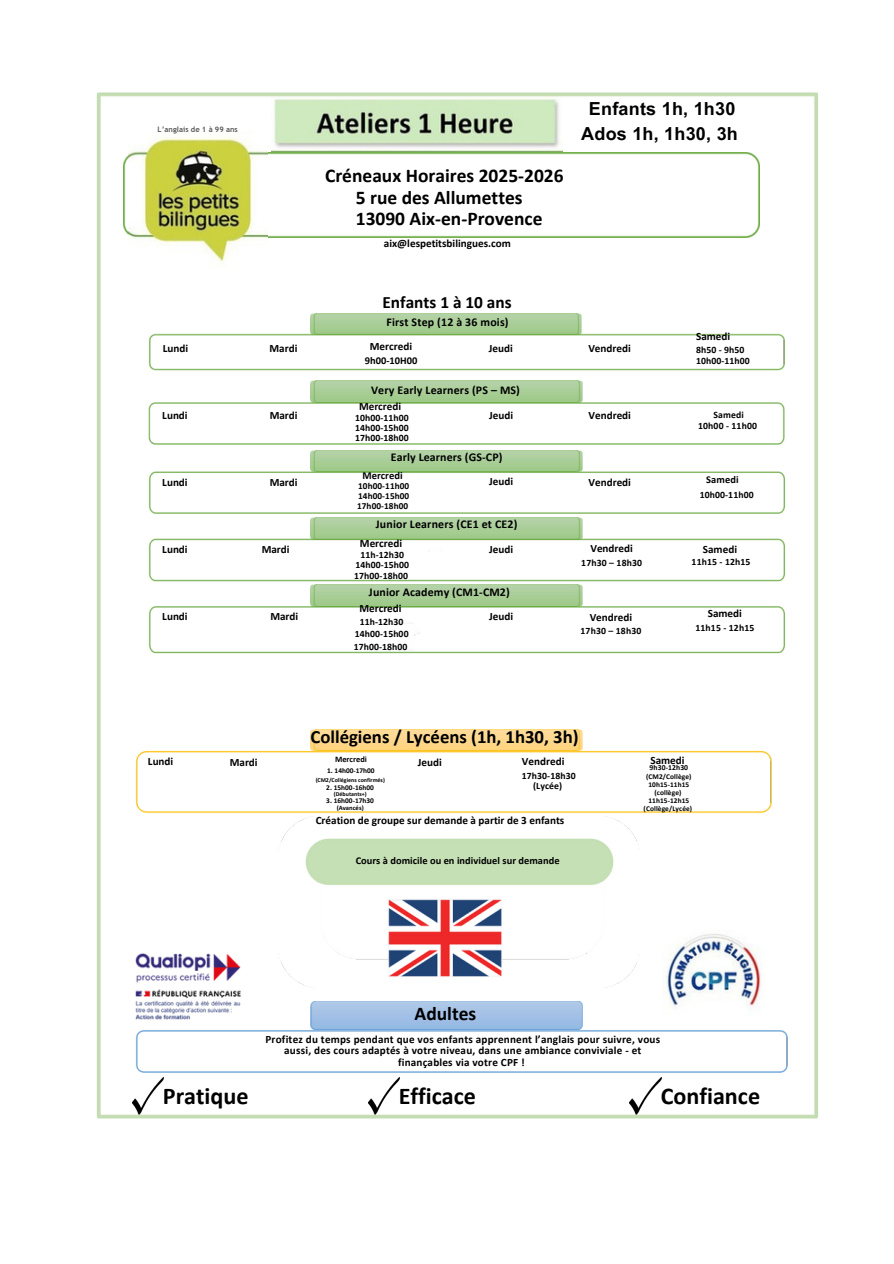
<style>
.page{position:relative;width:894px;height:1264px;background:#fff}
.page>*{position:absolute;margin:0;border:0;box-sizing:border-box;transform-origin:0 0}
.t1{font:700 24.15px "Calibri";color:#000}
.t2{font:700 19.5px/21.3px "Calibri";color:#000}
.t3{font:700 18.75px "Calibri";color:#000}
.t4{font:700 18px/24.8px "Arial MT Pro";letter-spacing:.01em;color:#000;text-align:center}
.t5{font:700 17.25px "Calibri";color:#000}
.t6{font:700 11.85px "Calibri";letter-spacing:.015em;color:#000}
.t7{font:700 11.1px "Calibri";color:#000}
.t8{font:700 11.1px/11.2px "Calibri";letter-spacing:.02em;color:#000;text-align:center}
.t9{font:700 10.65px "Calibri";color:#000}
.t10{font:700 10.5px "Calibri";letter-spacing:.005em;color:#000}
.t11{font:700 9.75px/10.2px "Calibri";letter-spacing:.01em;color:#000;text-align:center}
.t12{font:700 9.3px/9.6px "Calibri";letter-spacing:.01em;color:#000;text-align:justify}
.t13{font:700 8.4px "Calibri";color:#000}
.t14{font:700 7.65px "Calibri";letter-spacing:.015em;color:#000}
.t15{font:700 7.5px "Trebuchet MS";color:#585858}
.t16{font:700 7.35px/7.9px "Calibri";letter-spacing:.015em;color:#000;text-align:center}
.t17{font:700 6.6px "Calibri";letter-spacing:.005em;color:#000}
.t18{font:700 6px "Calibri";color:#000}
</style>
<div class="page">
<img style="left:96px;top:92px;width:722px;height:1027px">
<img style="left:278px;top:816px;width:361px;height:171px">
<img style="left:298px;top:831px;width:322px;height:152px">
<h4 class="t15" style="left:158px;top:125px;width:82px">L’anglais de 1 à 99 ans</h4>
<p class="t4" style="left:581px;top:99px;width:158px">Enfants 1h, 1h30<br>Ados 1h, 1h30, 3h</p>
<h4 class="t2" style="left:325px;top:166px;width:240px">Créneaux Horaires 2025-2026</h4>
<h4 class="t2" style="left:356px;top:188px;width:188px">5 rue des Allumettes<br>13090 Aix-en-Provence</h4>
<p class="t7" style="left:384px;top:238px;width:128px">aix@lespetitsbilingues.com</p>
<h4 class="t5" style="left:382px;top:295px;width:130px">Enfants 1 à 10 ans</h4>
<h4 class="t6" style="left:386px;top:317px;width:124px">First Step (12 à 36 mois)</h4>
<p class="t7" style="left:163px;top:343px;width:27px">Lundi</p>
<h2 class="t7" style="left:269px;top:343px;width:29px">Mardi</h2>
<p class="t7" style="left:370px;top:342px;width:44px">Mercredi</p>
<p class="t10" style="left:365px;top:356px;width:54px">9h00-10H00</p>
<h3 class="t7" style="left:488px;top:343px;width:25px">Jeudi</h3>
<h3 class="t7" style="left:588px;top:343px;width:44px">Vendredi</h3>
<p class="t7" style="left:695px;top:332px;width:36px">Samedi</p>
<p class="t11" style="left:695px;top:345px;width:55px;line-height:11.2px;text-align:left">8h50 - 9h50<br>10h00-11h00</p>
<p class="t6" style="left:371px;top:385px;width:150px">Very Early Learners (PS – MS)</p>
<p class="t7" style="left:162px;top:410px;width:27px">Lundi</p>
<h3 class="t7" style="left:269px;top:410px;width:29px">Mardi</h3>
<h3 class="t7" style="left:359px;top:402px;width:44px">Mercredi</h3>
<p class="t11" style="left:355px;top:413px;width:55px;text-align:justify">10h00-11h00<br>14h00-15h00<br>17h00-18h00</p>
<h4 class="t7" style="left:489px;top:411px;width:25px">Jeudi</h4>
<h3 class="t7" style="left:588px;top:410px;width:44px">Vendredi</h3>
<p class="t11" style="left:713px;top:410px;width:32px">Samedi</p>
<p class="t11" style="left:698px;top:421px;width:60px">10h00 - 11h00</p>
<h4 class="t6" style="left:390px;top:452px;width:113px">Early Learners (GS-CP)</h4>
<h2 class="t7" style="left:162px;top:477px;width:27px">Lundi</h2>
<h3 class="t7" style="left:269px;top:477px;width:29px">Mardi</h3>
<h3 class="t9" style="left:362px;top:470px;width:42px">Mercredi</h3>
<h3 class="t12" style="left:357px;top:482px;width:54px">10h00-11h00<br>14h00-15h00<br>17h00-18h00</h3>
<h3 class="t7" style="left:489px;top:477px;width:25px">Jeudi</h3>
<h3 class="t7" style="left:588px;top:477px;width:44px">Vendredi</h3>
<h3 class="t10" style="left:706px;top:475px;width:34px">Samedi</h3>
<p class="t11" style="left:699px;top:490px;width:55px">10h00-11h00</p>
<h2 class="t6" style="left:376px;top:519px;width:143px">Junior Learners (CE1 et CE2)</h2>
<h6 class="t7" style="left:162px;top:544px;width:27px">Lundi</h6>
<h2 class="t7" style="left:262px;top:544px;width:29px">Mardi</h2>
<h3 class="t7" style="left:360px;top:538px;width:44px">Mercredi</h3>
<h3 class="t11" style="left:354px;top:550px;width:56px">11h-12h30<br>14h00-15h00<br>17h00-18h00</h3>
<h3 class="t7" style="left:489px;top:544px;width:25px">Jeudi</h3>
<h4 class="t7" style="left:590px;top:544px;width:44px">Vendredi</h4>
<h4 class="t11" style="left:581px;top:558px;width:62px">17h30 – 18h30</h4>
<h3 class="t7" style="left:702px;top:544px;width:36px">Samedi</h3>
<p class="t11" style="left:691px;top:558px;width:60px">11h15 - 12h15</p>
<h4 class="t6" style="left:369px;top:587px;width:142px">Junior Academy (CM1-CM2)</h4>
<p class="t7" style="left:162px;top:612px;width:27px">Lundi</p>
<h3 class="t7" style="left:270px;top:612px;width:29px">Mardi</h3>
<h3 class="t7" style="left:359px;top:604px;width:44px">Mercredi</h3>
<h3 class="t11" style="left:353px;top:616px;width:56px;line-height:12.3px">11h-12h30<br>14h00-15h00<br>17h00-18h00</h3>
<h3 class="t7" style="left:489px;top:612px;width:25px">Jeudi</h3>
<p class="t7" style="left:589px;top:612px;width:44px">Vendredi</p>
<p class="t11" style="left:580px;top:626px;width:62px">17h30 – 18h30</p>
<h4 class="t7" style="left:707px;top:609px;width:36px">Samedi</h4>
<h4 class="t11" style="left:695px;top:623px;width:60px">11h15 - 12h15</h4>
<p class="t7" style="left:148px;top:756px;width:27px">Lundi</p>
<p class="t7" style="left:230px;top:757px;width:29px">Mardi</p>
<p class="t3" style="left:310px;top:729px;width:269px">Collégiens / Lycéens (1h, 1h30, 3h)</p>
<p class="t13" style="left:335px;top:756px;width:33px">Mercredi</p>
<h3 class="t16" style="left:327px;top:767px;width:49px">1. 14h00-17h00</h3>
<h4 class="t18" style="left:315px;top:777px;width:71px">(CM2/Collégiens confirmés)</h4>
<h3 class="t16" style="left:326px;top:784px;width:49px">2. 15h00-16h00</h3>
<h3 class="t18" style="left:334px;top:791px;width:34px">(Débutants+)</h3>
<h4 class="t16" style="left:326px;top:797px;width:49px">3. 16h00-17h30</h4>
<h3 class="t17" style="left:336px;top:805px;width:29px">(Avancés)</h3>
<h3 class="t7" style="left:417px;top:757px;width:25px">Jeudi</h3>
<h5 class="t7" style="left:522px;top:757px;width:44px">Vendredi</h5>
<p class="t11" style="left:521px;top:771px;width:55px">17h30-18h30 (Lycée)</p>
<h3 class="t7" style="left:315px;top:815px;width:250px">Création de groupe sur demande à partir de 3 enfants</h3>
<h3 class="t10" style="left:355px;top:856px;width:205px">Cours à domicile ou en individuel sur demande</h3>
<h4 class="t7" style="left:650px;top:755px;width:36px">Samedi</h4>
<h3 class="t14" style="left:649px;top:764px;width:40px">9h30-12h30</h3>
<h3 class="t16" style="left:643px;top:773px;width:50px">(CM2/Collège)<br>10h15-11h15 (collège)<br>11h15-12h15 (Collège/Lycée)</h3>
<h4 class="t2" style="left:414px;top:1004px;width:63px">Adultes</h4>
<h3 class="t8" style="left:265px;top:1034px;width:396px">Profitez du temps pendant que vos enfants apprennent l’anglais pour suivre, vous aussi, des cours adaptés à votre niveau, dans une ambiance conviviale - et finançables via votre CPF !</h3>
<h4 class="t1" style="left:163px;top:1085px;width:87px">Pratique</h4>
<h3 class="t1" style="left:398px;top:1085px;width:79px">Efficace</h3>
<h6 class="t1" style="left:660px;top:1085px;width:101px">Confiance</h6>
</div>
